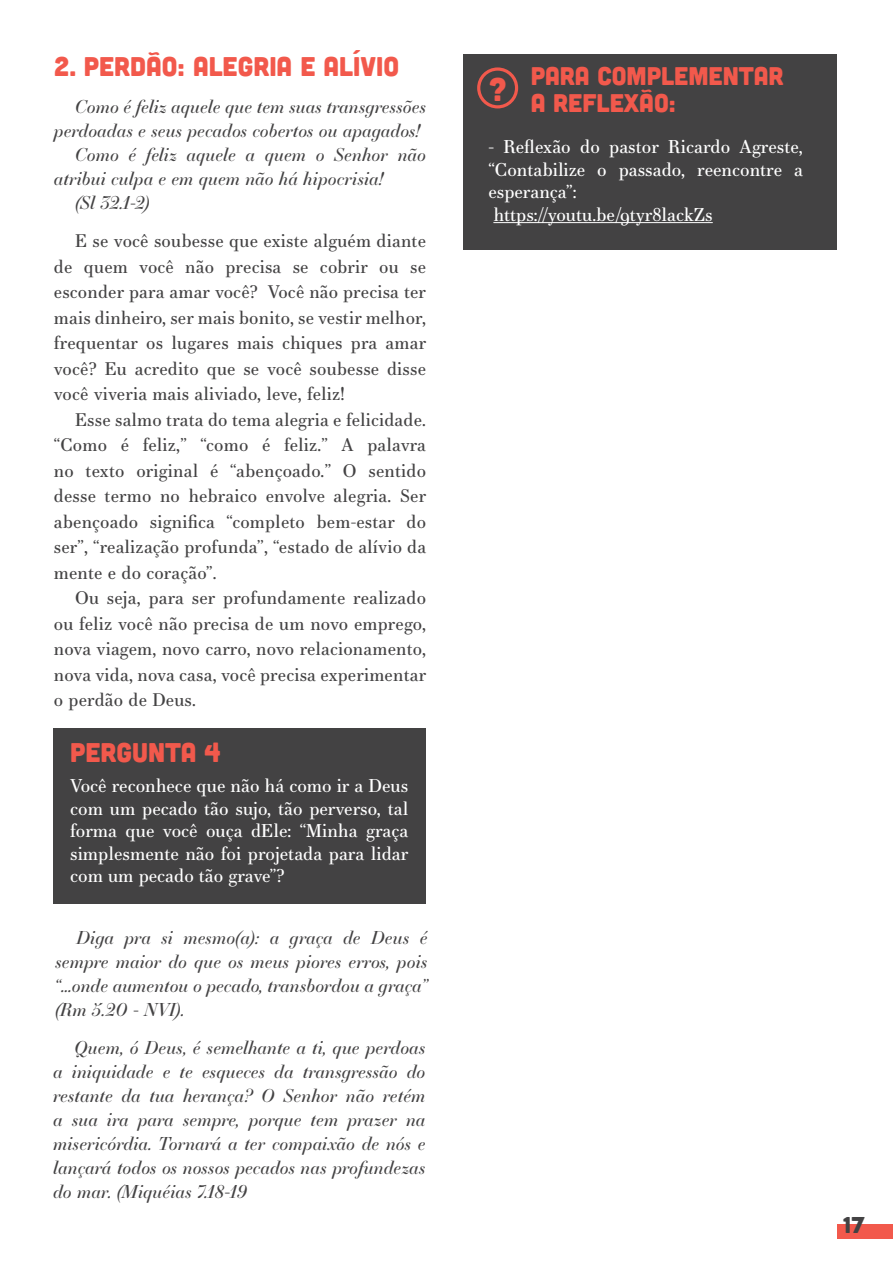
<style>
.page{position:relative;width:893px;height:1263px;background:#fff}
.page>*{position:absolute;margin:0;border:0;box-sizing:border-box;transform-origin:0 0}
.t1{font:32.7px "Cubano";color:#f2594c}
.t2{font:27px "Cubano";color:#f2594c}
.t3{font:25.5px/27px "Cubano";color:#f2594c}
.t4{font:22.95px "Cubano";color:#434243}
.t5{font:18px/22.5px "Essonnes Text";color:#fff;text-align:justify}
.t6{font:17.7px/25.5px "Essonnes Text";letter-spacing:.01em;color:#434243;text-align:justify}
.t7{font:italic 17.7px/24px "Essonnes Display";letter-spacing:.01em;color:#434243;text-align:justify}
</style>
<div class="page">
<div style="left:464px;top:54px;width:373px;height:195px;background:#434243"></div>
<div style="left:477px;top:67px;width:41px;height:41px;border:3px solid #f2594c;border-radius:50%"></div>
<div style="left:53px;top:728px;width:373px;height:176px;background:#434243"></div>
<hr style="left:493px;top:222px;width:220px;height:1px;background:#fff">
<div style="left:838px;top:1224px;width:55px;height:14px;background:#f2594c"></div>
<h2 class="t2" style="left:54px;top:49px;width:347px">2. PERDÃO: ALEGRIA E ALÍVIO</h2>
<p class="t7" style="left:75px;top:94px;width:352px">Como é feliz aquele que tem suas transgressões</p>
<p class="t7" style="left:54px;top:118px;width:368px">perdoadas e seus pecados cobertos ou apagados!</p>
<p class="t7" style="left:75px;top:142px;width:352px">Como é feliz aquele a quem o Senhor não</p>
<p class="t7" style="left:54px;top:166px;width:332px">atribui culpa e em quem não há hipocrisia!</p>
<p class="t7" style="left:75px;top:190px;width:76px">(Sl 32.1-2)</p>
<p class="t6" style="left:54px;top:228px;width:374px;text-indent:21px">E se você soubesse que existe alguém diante de quem você não precisa se cobrir ou se esconder para amar você? Você não precisa ter mais dinheiro, ser mais bonito, se vestir melhor, frequentar os lugares mais chiques pra amar você? Eu acredito que se você soubesse disse você viveria mais aliviado, leve, feliz!</p>
<p class="t6" style="left:54px;top:406px;width:374px;text-indent:21px">Esse salmo trata do tema alegria e felicidade. “Como é feliz,” “como é feliz.” A palavra no texto original é “abençoado.” O sentido desse termo no hebraico envolve alegria. Ser abençoado significa “completo bem-estar do ser”, “realização profunda’’, “estado de alívio da mente e do coração”.</p>
<p class="t6" style="left:54px;top:585px;width:374px;text-indent:21px">Ou seja, para ser profundamente realizado ou feliz você não precisa de um novo emprego, nova viagem, novo carro, novo relacionamento, nova vida, nova casa, você precisa experimentar o perdão de Deus.</p>
<h2 class="t2" style="left:70px;top:735px;width:152px">PERGUNTA 4</h2>
<p class="t5" style="left:70px;top:774px;width:340px">Você reconhece que não há como ir a Deus com um pecado tão sujo, tão perverso, tal forma que você ouça dEle: “Minha graça simplesmente não foi projetada para lidar com um pecado tão grave”?</p>
<p class="t7" style="left:55px;top:925px;width:374px;text-indent:21px">Diga pra si mesmo(a): a graça de Deus é sempre maior do que os meus piores erros, pois “…onde aumentou o pecado, transbordou a graça” (Rm 5.20 - NVI).</p>
<p class="t7" style="left:53px;top:1035px;width:374px;text-indent:21px">Quem, ó Deus, é semelhante a ti, que perdoas a iniquidade e te esqueces da transgressão do restante da tua herança? O Senhor não retém a sua ira para sempre, porque tem prazer na misericórdia. Tornará a ter compaixão de nós e lançará todos os nossos pecados nas profundezas do mar. (Miquéias 7.18-19</p>
<h1 class="t1" style="left:488px;top:68px;width:21px">?</h1>
<h3 class="t3" style="left:531px;top:61px;width:254px">PARA COMPLEMENTAR<br>A REFLEXÃO:</h3>
<p class="t5" style="left:488px;top:135px;width:316px;text-align:left">- Reflexão do pastor Ricardo Agreste, “Contabilize o passado, reencontre a esperança”:<br>https://youtu.be/9tyr8lackZs</p>
<p class="t4" style="left:843px;top:1210px;width:23px">17</p>
</div>
